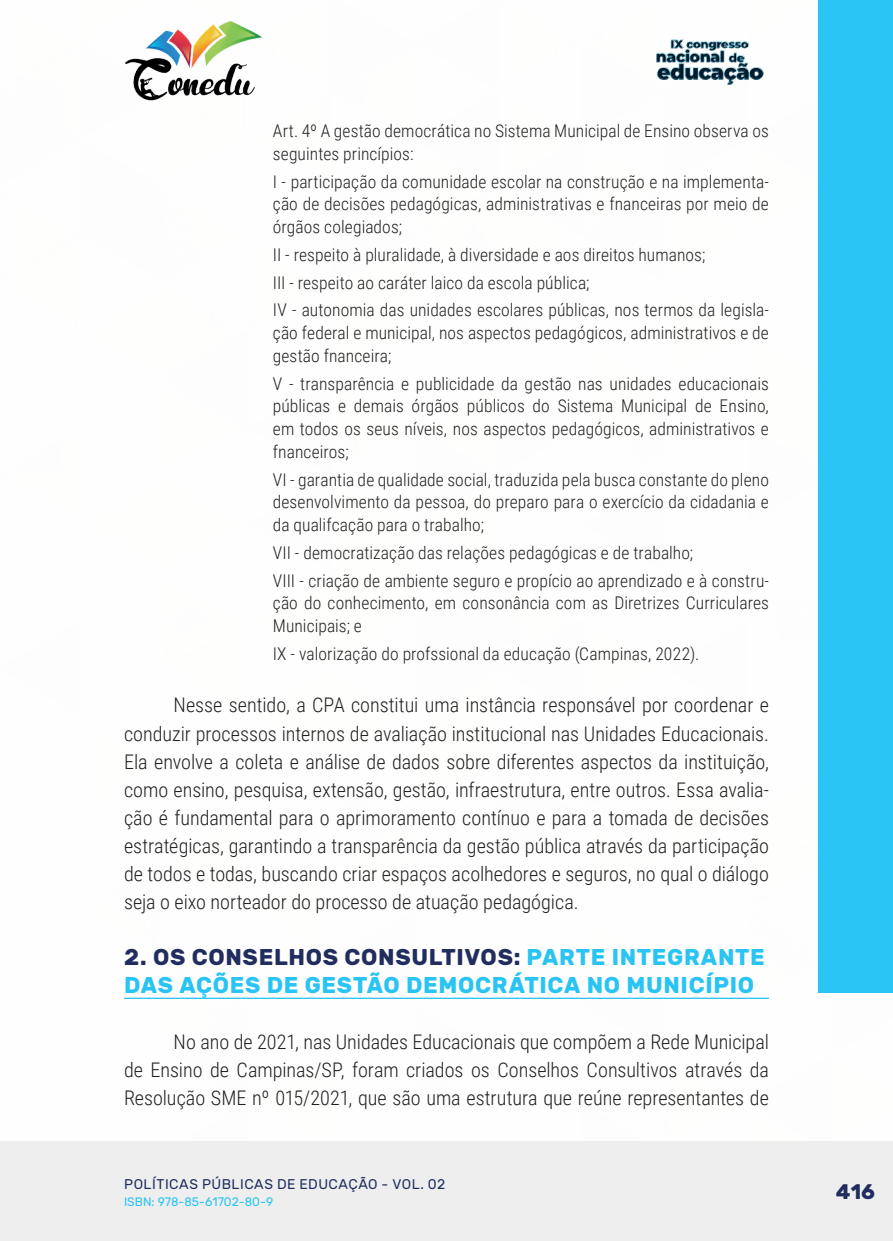
<style>
.page{position:relative;width:893px;height:1241px;background:#fff}
.page>*{position:absolute;margin:0;border:0;box-sizing:border-box;transform-origin:0 0}
._10_SUBTITULO{font:700 22.75px/28px "Rubik";letter-spacing:.03em;color:#29c4f3}
.t1{font:700 21px "Rubik";color:#202d5e}
._9_CORPO{font:300 20.12px/28px "Roboto Condensed";color:#231f20;text-align:justify}
._16_CITACAO{font:300 17.5px/22.8px "Roboto Condensed";letter-spacing:.005em;color:#231f20;text-align:justify}
.t2{font:14px "Rubik";letter-spacing:.035em;color:#202d5e}
.t3{font:12.25px "Rubik";color:#29c4f3}
.s1{color:#202d5e}
</style>
<div class="page">
<div style="left:0;top:1141px;width:893px;height:99px;background:#eeeeef"></div>
<div style="left:819px;top:0;width:74px;height:992px;background:#29c4f3"></div>
<img style="left:125px;top:20px;width:137px;height:81px">
<img style="left:656px;top:39px;width:108px;height:46px">
<hr style="left:124px;top:997px;width:645px;height:1px;background:#29c4f3">
<p class="_16_CITACAO" style="left:273px;top:119px;width:498px">Art. 4º A gestão democrática no Sistema Municipal de Ensino observa os seguintes princípios:</p>
<p class="_16_CITACAO" style="left:273px;top:169px;width:498px">I - participação da comunidade escolar na construção e na implementa&shy;ção de decisões pedagógicas, administrativas e fnanceiras por meio de órgãos colegiados;</p>
<p class="_16_CITACAO" style="left:273px;top:243px;width:434px">II - respeito à pluralidade, à diversidade e aos direitos humanos;</p>
<p class="_16_CITACAO" style="left:273px;top:270px;width:318px">III - respeito ao caráter laico da escola pública;</p>
<p class="_16_CITACAO" style="left:273px;top:298px;width:498px">IV - autonomia das unidades escolares públicas, nos termos da legisla&shy;ção federal e municipal, nos aspectos pedagógicos, administrativos e de gestão fnanceira;</p>
<p class="_16_CITACAO" style="left:273px;top:371px;width:498px">V - transparência e publicidade da gestão nas unidades educacionais públicas e demais órgãos públicos do Sistema Municipal de Ensino, em todos os seus níveis, nos aspectos pedagógicos, administrativos e fnanceiros;</p>
<p class="_16_CITACAO" style="left:273px;top:467px;width:498px">VI - garantia de qualidade social, traduzida pela busca constante do pleno desenvolvimento da pessoa, do preparo para o exercício da cidadania e da qualifcação para o trabalho;</p>
<p class="_16_CITACAO" style="left:273px;top:540px;width:422px">VII - democratização das relações pedagógicas e de trabalho;</p>
<p class="_16_CITACAO" style="left:273px;top:568px;width:498px">VIII - criação de ambiente seguro e propício ao aprendizado e à constru&shy;ção do conhecimento, em consonância com as Diretrizes Curriculares Municipais; e</p>
<p class="_16_CITACAO" style="left:273px;top:641px;width:428px">IX - valorização do profssional da educação (Campinas, 2022).</p>
<p class="_9_CORPO" style="left:124px;top:690px;width:646px;text-indent:50px">Nesse sentido, a CPA constitui uma instância responsável por coordenar e conduzir processos internos de avaliação institucional nas Unidades Educacionais.<br>Ela envolve a coleta e análise de dados sobre diferentes aspectos da instituição, como ensino, pesquisa, extensão, gestão, infraestrutura, entre outros. Essa avalia&shy;ção é fundamental para o aprimoramento contínuo e para a tomada de decisões estratégicas, garantindo a transparência da gestão pública através da participação de todos e todas, buscando criar espaços acolhedores e seguros, no qual o diálogo seja o eixo norteador do processo de atuação pedagógica.</p>
<p class="_10_SUBTITULO" style="left:124px;top:943px;width:642px"><span class="s1">2. OS CONSELHOS CONSULTIVOS:</span> PARTE INTEGRANTE<br>DAS AÇÕES DE GESTÃO DEMOCRÁTICA NO MUNICÍPIO</p>
<p class="_9_CORPO" style="left:124px;top:1026px;width:646px;text-indent:50px">No ano de 2021, nas Unidades Educacionais que compõem a Rede Municipal de Ensino de Campinas/SP, foram criados os Conselhos Consultivos através da Resolução SME nº 015/2021, que são uma estrutura que reúne representantes de</p>
<p class="t2" style="left:124px;top:1175px;width:323px">POLÍTICAS PÚBLICAS DE EDUCAÇÃO - VOL. 02</p>
<p class="t3" style="left:124px;top:1194px;width:151px">ISBN: 978-85-61702-80-9</p>
<p class="t1" style="left:836px;top:1179px;width:41px">416</p>
</div>
